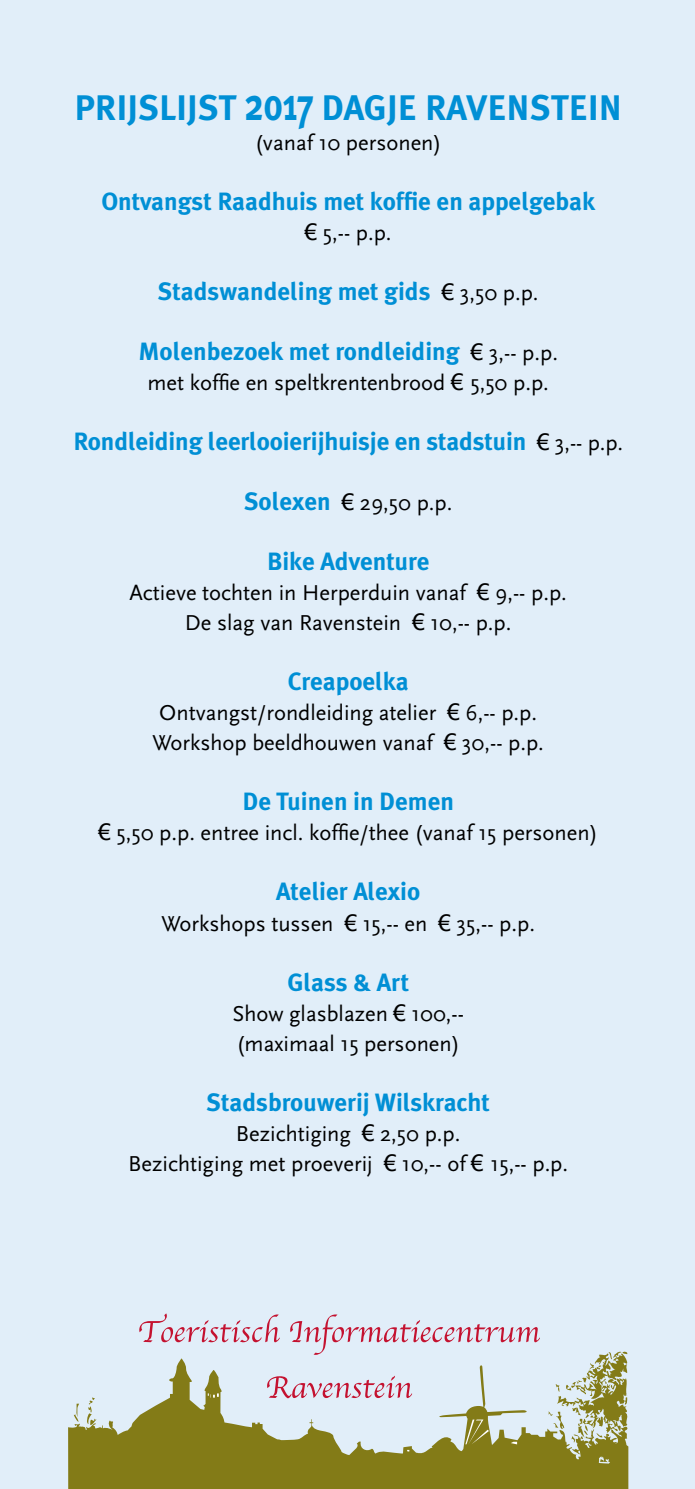
<style>
.page{position:relative;width:695px;height:1489px;background:#fff}
.page>*{position:absolute;margin:0;border:0;box-sizing:border-box;transform-origin:0 0}
.t1{font:700 35.5px "Meta Plus";color:#008fd5}
.t2{font:700 25px "Meta Plus";color:#008fd5}
.t3{font:22.5px/30px "Scala Sans";color:#000;text-align:center}
.s1{font-size:46.25px}
.s2{font-family:"Tahoma"}
.s3{font-family:"Tahoma";font-weight:400;font-size:22.5px;color:#000}
.s4{font-family:"Scala Sans";font-weight:400;font-size:22.5px;color:#000}
.s5{font-family:"Meta Plus";font-weight:700;font-size:25px;color:#008fd5}
</style>
<div class="page">
<div style="left:0;top:0;width:694px;height:1488px;background:#e1eef9"></div>
<svg style="left:139px;top:1313px;width:141px;height:29px"></svg>
<svg style="left:290px;top:1314px;width:250px;height:36px"></svg>
<svg style="left:68px;top:1350px;width:560px;height:138px;fill:#837b17"></svg>
<svg style="left:208px;top:1375px;width:309px;height:76px"></svg>
<h1 class="t1" style="left:74px;top:87px;width:549px">PRIJSLIJST <span class="s1">2017</span> DAGJE RAVENSTEIN</h1>
<p class="t3" style="left:255px;top:128px;width:188px">(vanaf 10 personen)</p>
<p class="t2" style="left:101px;top:187px;width:495px">Ontvangst Raadhuis met koffie en appelgebak</p>
<p class="t3" style="left:305px;top:218px;width:88px"><span class="s2">€</span> 5,-- p.p.</p>
<p class="t2" style="left:158px;top:277px;width:382px">Stadswandeling met gids <span class="s3">€</span> <span class="s4">3,50 p.p.</span></p>
<p class="t2" style="left:138px;top:337px;width:421px">Molenbezoek met rondleiding <span class="s3">€</span> <span class="s4">3,-- p.p.</span></p>
<p class="t3" style="left:147px;top:368px;width:402px">met koffie en speltkrentenbrood <span class="s2">€</span> 5,50 p.p.</p>
<p class="t2" style="left:73px;top:427px;width:551px">Rondleiding leerlooierijhuisje en stadstuin <span class="s3">€</span> <span class="s4">3,-- p.p.</span></p>
<p class="t3" style="left:244px;top:488px;width:210px"><span class="s5">Solexen</span> <span class="s2">€</span> 29,50 p.p.</p>
<p class="t2" style="left:267px;top:547px;width:164px">Bike Adventure</p>
<p class="t3" style="left:129px;top:578px;width:439px">Actieve tochten in Herperduin vanaf <span class="s2">€</span> 9,-- p.p.<br>De slag van Ravenstein <span class="s2">€</span> 10,-- p.p.</p>
<p class="t2" style="left:288px;top:667px;width:122px">Creapoelka</p>
<p class="t3" style="left:152px;top:698px;width:393px">Ontvangst/rondleiding atelier <span class="s2">€</span> 6,-- p.p.<br>Workshop beeldhouwen vanaf <span class="s2">€</span> 30,-- p.p.</p>
<p class="t2" style="left:242px;top:787px;width:213px">De Tuinen in Demen</p>
<p class="t3" style="left:99px;top:818px;width:500px"><span class="s2">€</span> 5,50 p.p. entree incl. koffie/thee (vanaf 15 personen)</p>
<p class="t2" style="left:276px;top:877px;width:146px">Atelier Alexio</p>
<p class="t3" style="left:161px;top:908px;width:375px">Workshops tussen <span class="s2">€</span> 15,-- en <span class="s2">€</span> 35,-- p.p.</p>
<p class="t2" style="left:287px;top:967px;width:123px">Glass &amp; Art</p>
<p class="t3" style="left:232px;top:998px;width:233px;text-align:left">Show glasblazen <span class="s2">€</span> 100,-- (maximaal 15 personen)</p>
<p class="t2" style="left:206px;top:1087px;width:285px">Stadsbrouwerij Wilskracht</p>
<p class="t3" style="left:128px;top:1118px;width:441px">Bezichtiging <span class="s2">€</span> 2,50 p.p.<br>Bezichtiging met proeverij <span class="s2">€</span> 10,-- of <span class="s2">€</span> 15,-- p.p.</p>
</div>
